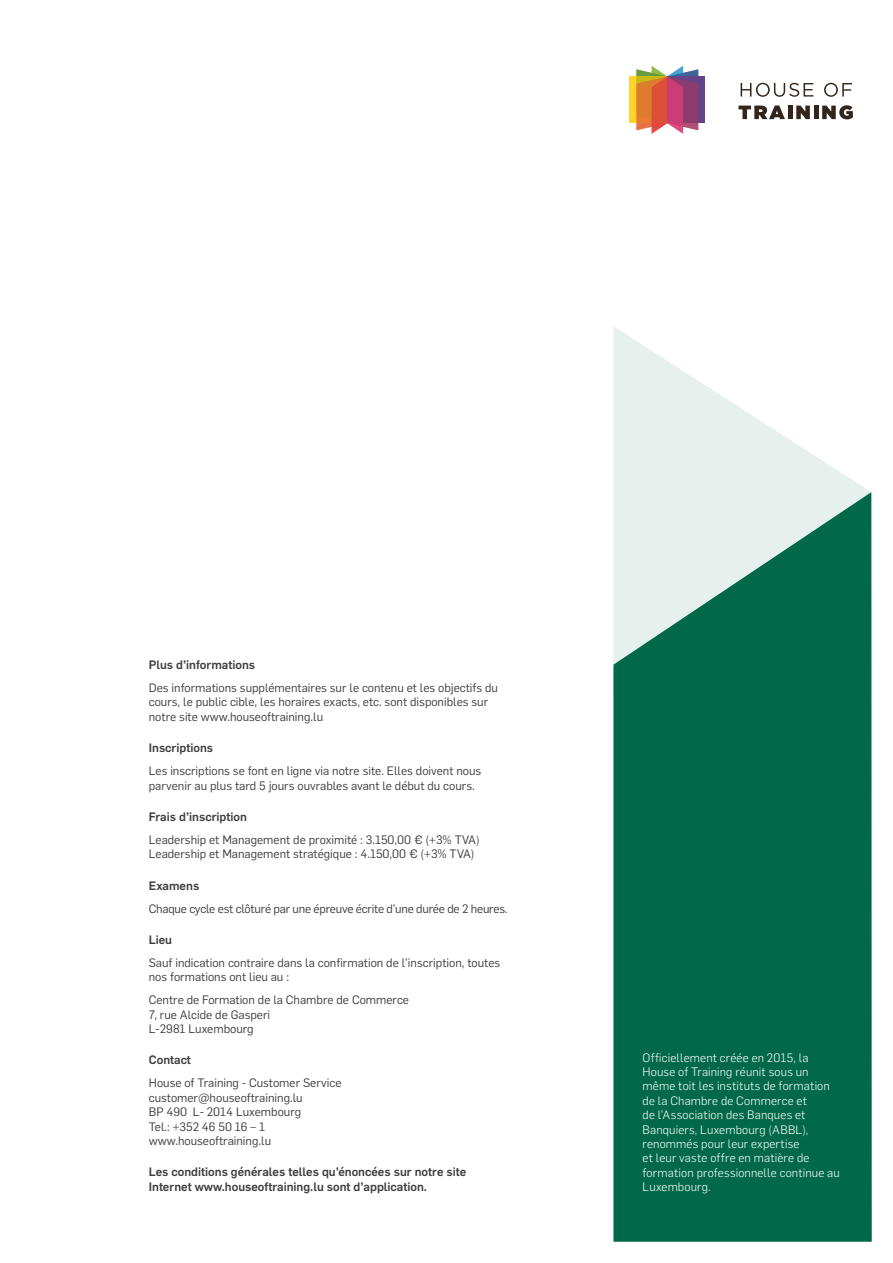
<style>
.page{position:relative;width:893px;height:1263px;background:#fff}
.page>*{position:absolute;margin:0;border:0;box-sizing:border-box;transform-origin:0 0}
.t1{font:12px/14.4px "Flama";color:#3c3c3b}
.t2{font:300 12px/14.4px "Flama";letter-spacing:.015em;color:#fff}
.t3{font:500 12px/14.4px "Flama";color:#3c3c3b}
.t4{font:12px "Flama";letter-spacing:-.02em;color:#3c3c3b}
</style>
<div class="page">
<svg style="left:613px;top:326px;width:257px;height:166px"></svg>
<svg style="left:613px;top:492px;width:259px;height:750px;fill:#01694a"></svg>
<div style="left:629px;top:76px;width:38px;height:47px;background:#ffd32b"></div>
<div style="left:667px;top:76px;width:38px;height:47px;background:#644386"></div>
<svg style="left:636px;top:66px;width:62px;height:68px"></svg>
<svg style="left:741px;top:83px;width:72px;height:14px"></svg>
<svg style="left:824px;top:83px;width:28px;height:14px"></svg>
<svg style="left:738px;top:105px;width:47px;height:14px"></svg>
<hr style="left:788px;top:106px;width:4px;height:13px;background:#32261c">
<svg style="left:796px;top:106px;width:14px;height:13px"></svg>
<hr style="left:814px;top:106px;width:4px;height:13px;background:#32261c">
<svg style="left:822px;top:105px;width:31px;height:14px"></svg>
<p class="t3" style="left:149px;top:657px;width:108px">Plus d’informations</p>
<p class="t1" style="left:149px;top:680px;width:351px">Des informations supplémentaires sur le contenu et les objectifs du cours, le public cible, les horaires exacts, etc. sont disponibles sur notre site www.houseoftraining.lu</p>
<p class="t3" style="left:149px;top:740px;width:66px">Inscriptions</p>
<p class="t1" style="left:149px;top:763px;width:334px">Les inscriptions se font en ligne via notre site. Elles doivent nous parvenir au plus tard 5 jours ouvrables avant le début du cours.</p>
<p class="t3" style="left:149px;top:809px;width:100px">Frais d’inscription</p>
<p class="t1" style="left:149px;top:832px;width:332px">Leadership et Management de proximité : 3.150,00 € (+3% TVA)<br>Leadership et Management stratégique : 4.150,00 € (+3% TVA)</p>
<p class="t3" style="left:149px;top:877px;width:52px">Examens</p>
<p class="t4" style="left:149px;top:900px;width:360px">Chaque cycle est clôturé par une épreuve écrite d’une durée de 2 heures.</p>
<p class="t3" style="left:149px;top:932px;width:25px">Lieu</p>
<p class="t1" style="left:149px;top:955px;width:353px">Sauf indication contraire dans la confirmation de l’inscription, toutes nos formations ont lieu au :</p>
<p class="t1" style="left:149px;top:992px;width:262px">Centre de Formation de la Chambre de Commerce<br>7, rue Alcide de Gasperi<br>L-2981 Luxembourg</p>
<p class="t3" style="left:149px;top:1052px;width:44px">Contact</p>
<p class="t1" style="left:149px;top:1075px;width:194px">House of Training - Customer Service customer@houseoftraining.lu<br>BP 490 L- 2014 Luxembourg<br>Tel.: +352 46 50 16 – 1 www.houseoftraining.lu</p>
<p class="t3" style="left:149px;top:1164px;width:319px">Les conditions générales telles qu’énoncées sur notre site<br>Internet www.houseoftraining.lu sont d’application.</p>
<p class="t2" style="left:643px;top:1049px;width:199px">Officiellement créée en 2015, la<br>House of Training réunit sous un même toit les instituts de formation de la Chambre de Commerce et<br>de l’Association des Banques et<br>Banquiers, Luxembourg (ABBL), renommés pour leur expertise<br>et leur vaste offre en matière de formation professionnelle continue au<br>Luxembourg.</p>
</div>
